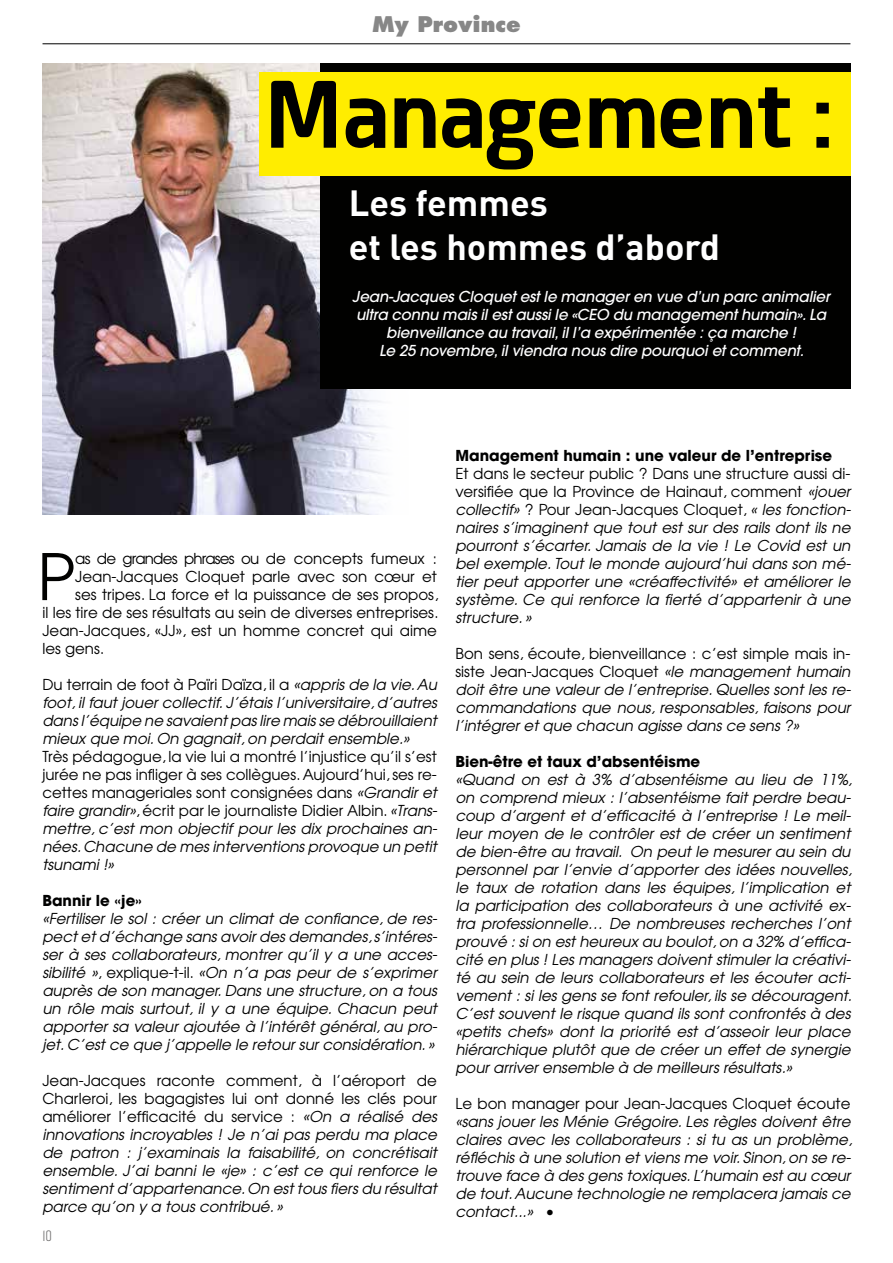
<style>
.page{position:relative;width:893px;height:1263px;background:#fff}
.page>*{position:absolute;margin:0;border:0;box-sizing:border-box;transform-origin:0 0}
.t1{font:700 90px "Esphimere";color:#000}
.t2{font:63.75px "Avant Garde";color:#010100}
.t3{font:700 36px/43.2px "DIN";color:#fff}
.t4{font:800 21px "Futura";color:#878787}
.t5{font:italic 15px/18px "Avant Garde";color:#010100;text-align:justify}
.t6{font:15px/18px "Avant Garde";color:#010100;text-align:justify}
.t7{font:italic 500 15px/18px "Avant Garde";letter-spacing:-.01em;color:#fff;text-align:center}
.t8{font:700 15px "Avant Garde";color:#010100}
.t9{font:15px "Avant Garde";letter-spacing:-.05em;color:#010100}
.t10{font:15px "Rift";color:#706f6f}
.s1{font-style:normal}
.s2{font-style:italic}
</style>
<div class="page">
<hr style="left:43px;top:44px;width:807px;height:1px;background:#000">
<img style="left:42px;top:64px;width:344px;height:450px">
<div style="left:320px;top:64px;width:530px;height:325px;background:#010100"></div>
<div style="left:259px;top:72px;width:591px;height:104px;background:#ffed00"></div>
<h3 class="t4" style="left:372px;top:11px;width:150px">My Province</h3>
<h1 class="t1" style="left:265px;top:59px;width:571px">Management :</h1>
<h3 class="t3" style="left:349px;top:180px;width:373px">Les femmes<br>et les hommes d’abord</h3>
<p class="t7" style="left:352px;top:287px;width:479px">Jean-Jacques Cloquet est le manager en vue d’un parc animalier ultra connu mais il est aussi le «CEO du management humain». La bienveillance au travail, il l’a expérimentée : ça marche !<br>Le 25 novembre, il viendra nous dire pourquoi et comment.</p>
<h2 class="t2" style="left:38px;top:537px;width:39px">P</h2>
<p class="t9" style="left:75px;top:549px;width:363px">as de grandes phrases ou de concepts fumeux :</p>
<p class="t6" style="left:75px;top:567px;width:363px">Jean-Jacques Cloquet parle avec son cœur et</p>
<p class="t6" style="left:75px;top:585px;width:365px">ses tripes. La force et la puissance de ses propos,</p>
<p class="t6" style="left:42px;top:603px;width:398px">il les tire de ses résultats au sein de diverses entreprises.</p>
<p class="t6" style="left:42px;top:621px;width:396px">Jean-Jacques, «JJ», est un homme concret qui aime</p>
<p class="t6" style="left:42px;top:639px;width:63px">les gens.</p>
<p class="t5" style="left:42px;top:675px;width:396px"><span class="s1">Du terrain de foot à Païri Daïza, il a</span> «appris de la vie. Au foot, il faut jouer collectif. J’étais l’universitaire, d’autres dans l’équipe ne savaient pas lire mais se débrouillaient mieux que moi. On gagnait, on perdait ensemble.»</p>
<p class="t6" style="left:42px;top:747px;width:397px">Très pédagogue, la vie lui a montré l’injustice qu’il s’est jurée ne pas infliger à ses collègues. Aujourd’hui, ses re&shy;cettes manageriales sont consignées dans <span class="s2">«Grandir et faire grandir»</span>, écrit par le journaliste Didier Albin. <span class="s2">«Trans&shy;mettre, c’est mon objectif pour les dix prochaines an&shy;nées. Chacune de mes interventions provoque un petit tsunami !»</span></p>
<p class="t8" style="left:42px;top:891px;width:101px">Bannir le «je»</p>
<p class="t5" style="left:42px;top:909px;width:396px">«Fertiliser le sol : créer un climat de confiance, de res&shy;pect et d’échange sans avoir des demandes, s’intéres&shy;ser à ses collaborateurs, montrer qu’il y a une acces&shy;sibilité »<span class="s1">, explique-t-il.</span> «On n’a pas peur de s’exprimer auprès de son manager. Dans une structure, on a tous un rôle mais surtout, il y a une équipe. Chacun peut apporter sa valeur ajoutée à l’intérêt général, au pro&shy;jet. C’est ce que j’appelle le retour sur considération. »</p>
<p class="t5" style="left:42px;top:1071px;width:396px"><span class="s1">Jean-Jacques raconte comment, à l’aéroport de Charleroi, les bagagistes lui ont donné les clés pour améliorer l’efficacité du service :</span> «On a réalisé des innovations incroyables ! Je n’ai pas perdu ma place de patron : j’examinais la faisabilité, on concrétisait ensemble. J’ai banni le «je» : c’est ce qui renforce le sentiment d’appartenance. On est tous fiers du résultat parce qu’on y a tous contribué. »</p>
<p class="t10" style="left:43px;top:1225px;width:11px">10</p>
<p class="t8" style="left:455px;top:445px;width:378px">Management humain : une valeur de l’entreprise</p>
<p class="t5" style="left:455px;top:464px;width:397px"><span class="s1">Et dans le secteur public ? Dans une structure aussi di&shy;versifiée que la Province de Hainaut, comment</span> «jouer collectif» <span class="s1">? Pour Jean-Jacques Cloquet,</span> « les fonction&shy;naires s’imaginent que tout est sur des rails dont ils ne pourront s’écarter. Jamais de la vie ! Le Covid est un bel exemple. Tout le monde aujourd’hui dans son mé&shy;tier peut apporter une «créaffectivité» et améliorer le système. Ce qui renforce la fierté d’appartenir à une structure. »</p>
<p class="t5" style="left:455px;top:644px;width:397px"><span class="s1">Bon sens, écoute, bienveillance : c’est simple mais in&shy;siste Jean-Jacques Cloquet</span> «le management humain doit être une valeur de l’entreprise. Quelles sont les re&shy;commandations que nous, responsables, faisons pour l’intégrer et que chacun agisse dans ce sens ?»</p>
<p class="t8" style="left:455px;top:751px;width:246px">Bien-être et taux d’absentéisme</p>
<p class="t5" style="left:455px;top:770px;width:398px">«Quand on est à 3% d’absentéisme au lieu de 11%, on comprend mieux : l’absentéisme fait perdre beau&shy;coup d’argent et d’efficacité à l’entreprise ! Le meil&shy;leur moyen de le contrôler est de créer un sentiment de bien-être au travail. On peut le mesurer au sein du personnel par l’envie d’apporter des idées nouvelles, le taux de rotation dans les équipes, l’implication et la participation des collaborateurs à une activité ex&shy;tra professionnelle… De nombreuses recherches l’ont prouvé : si on est heureux au boulot, on a 32% d’effica&shy;cité en plus ! Les managers doivent stimuler la créativi&shy;té au sein de leurs collaborateurs et les écouter acti&shy;vement : si les gens se font refouler, ils se découragent.<br>C’est souvent le risque quand ils sont confrontés à des «petits chefs» dont la priorité est d’asseoir leur place hiérarchique plutôt que de créer un effet de synergie pour arriver ensemble à de meilleurs résultats.»</p>
<p class="t6" style="left:455px;top:1094px;width:396px">Le bon manager pour Jean-Jacques Cloquet écoute</p>
<p class="t5" style="left:455px;top:1112px;width:398px">«sans jouer les Ménie Grégoire. Les règles doivent être claires avec les collaborateurs : si tu as un problème, réfléchis à une solution et viens me voir. Sinon, on se re&shy;trouve face à des gens toxiques. L’humain est au cœur de tout. Aucune technologie ne remplacera jamais ce contact...» <span class="s1">•</span></p>
</div>
